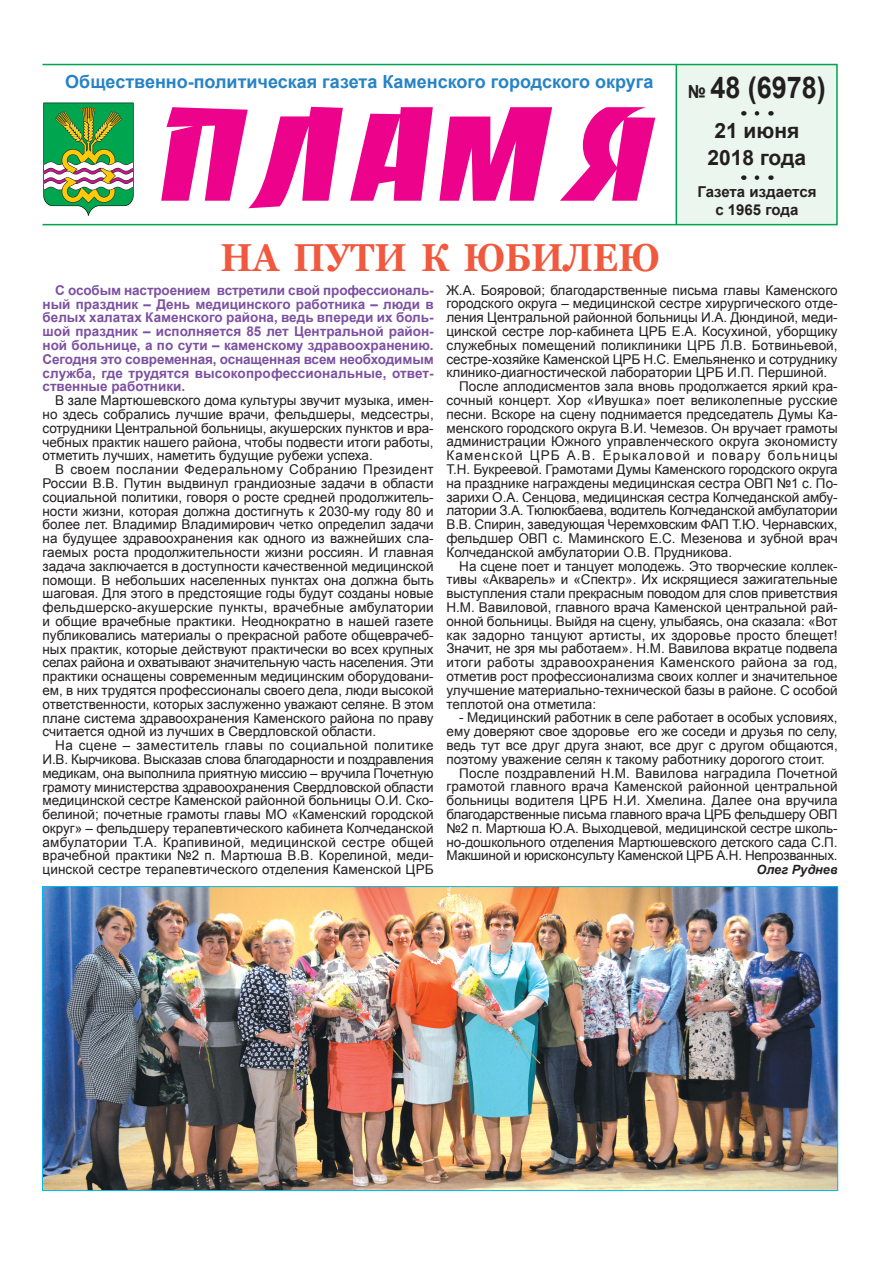
<style>
.page{position:relative;width:893px;height:1263px;background:#fff}
.page>*{position:absolute;margin:0;border:0;box-sizing:border-box;transform-origin:0 0}
.t1{font:120px "Banco Normal";color:#ed028c;scale:1.15 1}
.t2{font:700 39px "Georgia";color:#f0593e;scale:.9 1}
.t3{font:700 30px "Arial";color:#231f20;scale:.9 1}
.t4{font:700 21px/27px "Arial";color:#231f20;text-align:center}
.t5{font:700 18px "Arial";color:#2783c5}
.t6{font:700 15px "Arial";color:#231f20}
.t7{font:13.5px/13.8px "Arial";color:#231f20;text-align:justify}
.t8{font:700 13.5px/13.8px "Arial";letter-spacing:.005em;color:#7c51a1;text-align:justify}
.t9{font:13.5px "Arial";letter-spacing:.025em;color:#231f20}
.t10{font:13.5px "Arial";letter-spacing:.08em;color:#231f20}
.t11{font:italic 700 12.75px "Arial";color:#231f20}
.s1{font-size:18px}
</style>
<div class="page">
<div style="left:676px;top:64px;width:162px;height:161px;background:#ebf6ee;border:2px solid #00a54f"></div>
<hr style="left:43px;top:64px;width:633px;height:1px;background:#00a54f">
<hr style="left:43px;top:224px;width:633px;height:1px;background:#00a54f">
<svg style="left:757px;top:175px;width:3px;height:5px"></svg>
<svg style="left:757px;top:111px;width:3px;height:5px"></svg>
<svg style="left:43px;top:103px;width:91px;height:113px"></svg>
<img style="left:44px;top:888px;width:792px;height:301px">
<h3 class="t5" style="left:65px;top:69px;width:590px">Общественно-политическая газета Каменского городского округа</h3>
<h3 class="t3" style="left:688px;top:67px;width:155px"><span class="s1">№</span> 48 (6978)</h3>
<h3 class="t4" style="left:708px;top:118px;width:100px">21 июня<br>2018 года</h3>
<p class="t6" style="left:697px;top:182px;width:121px">Газета издается</p>
<h1 class="t1" style="left:150px;top:83px;width:444px">ПЛАМЯ</h1>
<p class="t6" style="left:715px;top:200px;width:84px">с 1965 года</p>
<h2 class="t2" style="left:221px;top:233px;width:489px">На пути к юбилею</h2>
<p class="t8" style="left:43px;top:283px;width:393px;text-indent:13px">С особым настроением встретили свой профессиональ&shy;ный праздник – День медицинского работника – люди в белых халатах Каменского района, ведь впереди их боль&shy;шой праздник – исполняется 85 лет Центральной район&shy;ной больнице, а по сути – каменскому здравоохранению.<br>Сегодня это современная, оснащенная всем необходимым служба, где трудятся высокопрофессиональные, ответ&shy;ственные работники.</p>
<p class="t7" style="left:43px;top:394px;width:393px;text-indent:13px">В зале Мартюшевского дома культуры звучит музыка, имен&shy;но здесь собрались лучшие врачи, фельдшеры, медсестры, сотрудники Центральной больницы, акушерских пунктов и вра&shy;чебных практик нашего района, чтобы подвести итоги работы, отметить лучших, наметить будущие рубежи успеха.</p>
<p class="t7" style="left:43px;top:463px;width:393px;text-indent:13px">В своем послании Федеральному Собранию президент России В.В. Путин выдвинул грандиозные задачи в области социальной политики, говоря о росте средней продолжитель&shy;ности жизни, которая должна достигнуть к 2030-му году 80 и более лет. Владимир Владимирович четко определил задачи на будущее здравоохранения как одного из важнейших сла&shy;гаемых роста продолжительности жизни россиян. И главная задача заключается в доступности качественной медицинской помощи. В небольших населенных пунктах она должна быть шаговая. Для этого в предстоящие годы будут созданы новые фельдшерско-акушерские пункты, врачебные амбулатории и общие врачебные практики. Неоднократно в нашей газете публиковались материалы о прекрасной работе общеврачеб&shy;ных практик, которые действуют практически во всех крупных селах района и охватывают значительную часть населения. Эти практики оснащены современным медицинским оборудовани&shy;ем, в них трудятся профессионалы своего дела, люди высокой ответственности, которых заслуженно уважают селяне. В этом плане система здравоохранения Каменского района по праву считается одной из лучших в Свердловской области.</p>
<p class="t7" style="left:43px;top:739px;width:393px;text-indent:13px">На сцене – заместитель главы по социальной политике И.В. Кырчикова. Высказав слова благодарности и поздравления медикам, она выполнила приятную миссию – вручила Почетную грамоту министерства здравоохранения Свердловской области медицинской сестре Каменской районной больницы О.И. Ско&shy;белиной; почетные грамоты главы МО «Каменский городской округ» – фельдшеру терапевтического кабинета Колчеданской амбулатории Т.А. Крапивиной, медицинской сестре общей врачебной практики №2 п. Мартюша В.В. Корелиной, меди&shy;цинской сестре терапевтического отделения Каменской ЦРБ</p>
<p class="t7" style="left:446px;top:283px;width:393px">Ж.А. Бояровой; благодарственные письма главы Каменского</p>
<p class="t7" style="left:446px;top:297px;width:393px">городского округа – медицинской сестре хирургического отде-</p>
<p class="t7" style="left:446px;top:311px;width:393px">ления Центральной районной больницы И.А. Дюндиной, меди-</p>
<p class="t7" style="left:446px;top:324px;width:393px">цинской сестре лор-кабинета ЦРБ Е.А. Косухиной, уборщику</p>
<p class="t7" style="left:446px;top:338px;width:393px">служебных помещений поликлиники ЦРБ Л.В. Ботвиньевой,</p>
<p class="t7" style="left:446px;top:352px;width:393px">сестре-хозяйке Каменской ЦРБ Н.С. Емельяненко и сотруднику</p>
<p class="t7" style="left:446px;top:366px;width:382px">клинико-диагностической лаборатории ЦРБ И.П . Першиной.</p>
<p class="t7" style="left:459px;top:380px;width:380px">П осле аплодисментов зала вновь продолжается яркий кра-</p>
<p class="t7" style="left:446px;top:393px;width:393px">сочный концерт. Хор «Ивушка» поет великолепные русские</p>
<p class="t7" style="left:446px;top:407px;width:393px">песни. Вскоре на сцену поднимается председатель Думы Ка-</p>
<p class="t7" style="left:446px;top:421px;width:393px">менского городского округа В.И. Чемезов. Он вручает грамоты</p>
<p class="t7" style="left:446px;top:435px;width:393px">администрации Южного управленческого округа экономисту</p>
<p class="t10" style="left:446px;top:447px;width:393px">Каменской ЦРБ А.В. Ерыкаловой и повару больницы</p>
<p class="t7" style="left:446px;top:462px;width:393px">Т.Н. Букреевой. Грамотами Думы Каменского городского округа</p>
<p class="t7" style="left:446px;top:476px;width:393px">на празднике награждены медицинская сестра ОВП №1 с. По-</p>
<p class="t7" style="left:446px;top:490px;width:393px">зарихи О.А. Сенцова, медицинская сестра Колчеданской амбу-</p>
<p class="t7" style="left:446px;top:504px;width:393px">латории З.А. Тюлюкбаева, водитель Колчеданской амбулатории</p>
<p class="t7" style="left:446px;top:518px;width:393px">В.В. Спирин, заведующая Черемховским ФАП Т.Ю. Чернавских,</p>
<p class="t7" style="left:446px;top:531px;width:393px">фельдшер ОВП с. Маминского Е.С. Мезенова и зубной врач</p>
<p class="t7" style="left:446px;top:545px;width:287px">Колчеданской амбулатории О.В. П рудникова.</p>
<p class="t7" style="left:459px;top:559px;width:380px">На сцене поет и танцует молодежь. Это творческие коллек-</p>
<p class="t7" style="left:446px;top:573px;width:393px">тивы «Акварель» и «Спектр». Их искрящиеся зажигательные</p>
<p class="t7" style="left:446px;top:587px;width:393px">выступления стали прекрасным поводом для слов приветствия</p>
<p class="t7" style="left:446px;top:600px;width:393px">Н.М. Вавиловой, главного врача Каменской центральной рай-</p>
<p class="t7" style="left:446px;top:614px;width:393px">онной больницы. Выйдя на сцену, улыбаясь, она сказала: «Вот</p>
<p class="t7" style="left:446px;top:628px;width:393px">как задорно танцуют артисты, их здоровье просто блещет!</p>
<p class="t7" style="left:446px;top:642px;width:393px">значит, не зря мы работаем». Н.М. Вавилова вкратце подвела</p>
<p class="t9" style="left:446px;top:654px;width:393px">итоги работы здравоохранения Каменского района за год,</p>
<p class="t7" style="left:446px;top:669px;width:393px">отметив рост профессионализма своих коллег и значительное</p>
<p class="t7" style="left:446px;top:683px;width:393px">улучшение материально-технической базы в районе. С особой</p>
<p class="t7" style="left:446px;top:697px;width:151px">теплотой она отметила:</p>
<p class="t7" style="left:459px;top:711px;width:380px">- Медицинский работник в селе работает в особых условиях,</p>
<p class="t7" style="left:446px;top:725px;width:393px">ему доверяют свое здоровье его же соседи и друзья по селу,</p>
<p class="t7" style="left:446px;top:738px;width:393px">ведь тут все друг друга знают, все друг с другом общаются,</p>
<p class="t7" style="left:446px;top:752px;width:380px">поэтому уважение селян к такому работнику дорогого стоит.</p>
<p class="t7" style="left:459px;top:766px;width:380px">После поздравлений Н.М. Вавилова наградила Почетной</p>
<p class="t7" style="left:446px;top:780px;width:393px">грамотой главного врача Каменской районной центральной</p>
<p class="t7" style="left:446px;top:794px;width:393px">больницы водителя ЦРБ Н.И. Хмелина. Далее она вручила</p>
<p class="t7" style="left:446px;top:807px;width:390px">благодарственные письма главного врача ЦРБ фельдшеру ОВП</p>
<p class="t7" style="left:446px;top:821px;width:393px">№2 п. Мартюша Ю.А. Выходцевой, медицинской сестре школь-</p>
<p class="t7" style="left:446px;top:835px;width:393px">но-дошкольного отделения Мартюшевского детского сада С.П .</p>
<p class="t7" style="left:446px;top:849px;width:393px">Макшиной и юрисконсульту Каменской ЦРБ А.Н. Непрозванных.</p>
<p class="t11" style="left:757px;top:861px;width:83px">Олег Руднев</p>
</div>
